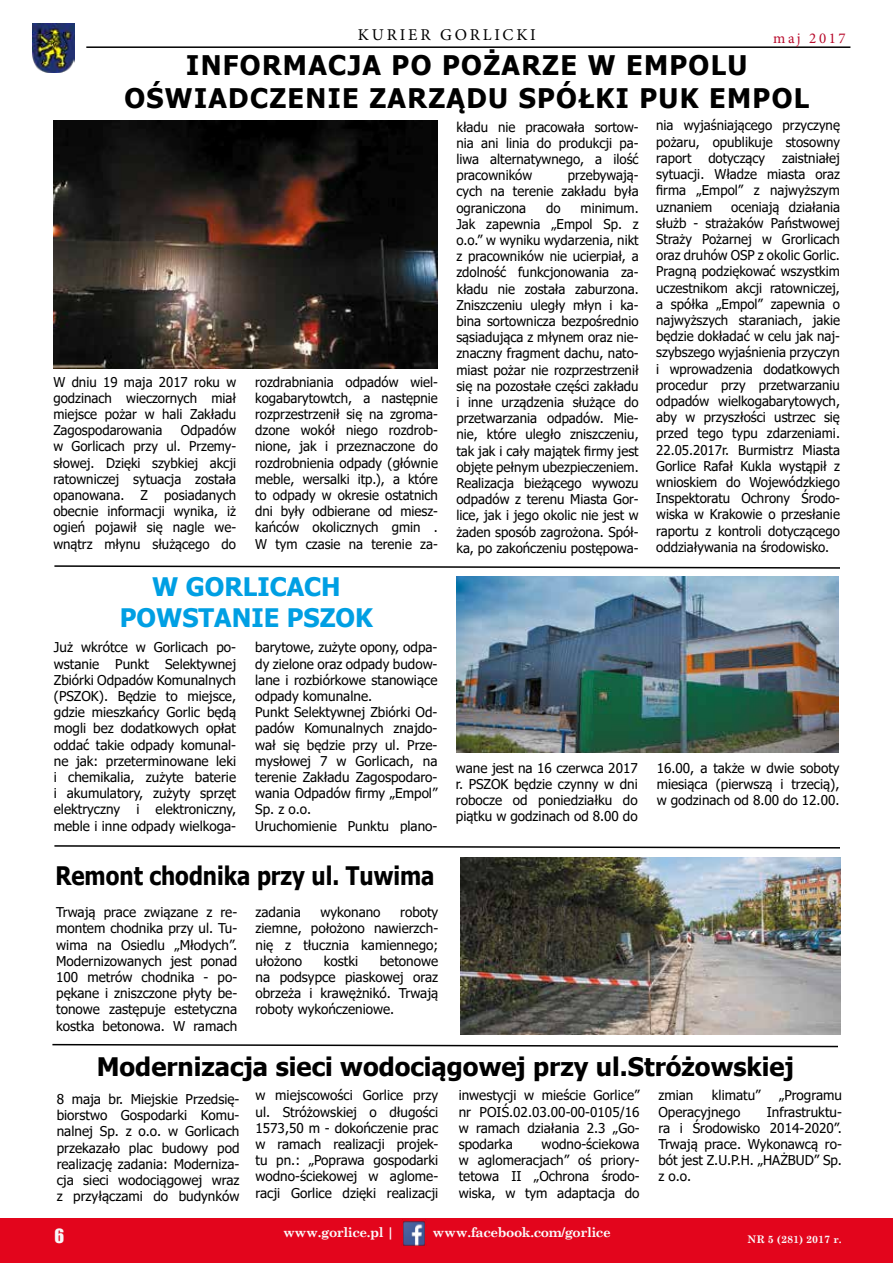
<style>
.page{position:relative;width:893px;height:1263px;background:#fff}
.page>*{position:absolute;margin:0;border:0;box-sizing:border-box;transform-origin:0 0}
.t1{font:700 27px/33.8px "Tahoma";letter-spacing:.05em;color:#000;text-align:center}
.t2{font:700 25.5px "Tahoma";color:#000}
.t3{font:700 25.5px "Tahoma";color:#000;scale:.87 1}
.t4{font:700 25.5px/30.6px "Tahoma";color:#009fe3;text-align:center}
.t5{font:18px "Impact";color:#f8f8f8}
.t6{font:16.5px "Minion Pro";letter-spacing:.17em;color:#000}
.t7{font:15px "Minion Pro";letter-spacing:.17em;color:#b80a2b}
.t8{font:13.5px/16.2px "Tahoma";color:#000;text-align:justify}
.t9{font:700 13.5px "Century Schoolbook";letter-spacing:-.03em;color:#fbfbfb}
.t10{font:700 10.5px "Century Schoolbook";color:#fafafa}
</style>
<div class="page">
<img style="left:32px;top:24px;width:42px;height:48px">
<hr style="left:86px;top:46px;width:764px;height:2px;background:#000">
<div style="left:0;top:1219px;width:893px;height:44px;background:#e3051c"></div>
<img style="left:54px;top:120px;width:384px;height:248px">
<img style="left:403px;top:1221px;width:22px;height:25px">
<svg style="left:54px;top:565px;width:786px;height:4px"></svg>
<img style="left:456px;top:577px;width:383px;height:176px">
<svg style="left:54px;top:845px;width:786px;height:4px"></svg>
<img style="left:461px;top:857px;width:379px;height:177px">
<svg style="left:52px;top:1043px;width:786px;height:5px"></svg>
<p class="t6" style="left:358px;top:23px;width:179px">KURIER GORLICKI</p>
<p class="t7" style="left:773px;top:28px;width:74px">maj 2017</p>
<h1 class="t1" style="left:124px;top:49px;width:686px">INFORMACJA PO POŻARZE W EMPOLU<br>OŚWIADCZENIE ZARZĄDU SPÓŁKI PUK EMPOL</h1>
<p class="t8" style="left:53px;top:374px;width:184px">W dniu 19 maja 2017 roku w godzinach wieczornych miał miejsce pożar w hali Zakładu Zagospodarowania</p>
<p class="t8" style="left:53px;top:423px;width:184px;text-indent:127px">Odpadów w Gorlicach przy ul. Przemy&shy;słowej. Dzięki szybkiej akcji ratowniczej sytuacja została opanowana. Z posiadanych obecnie informacji wynika, iż ogień pojawił się nagle we&shy;wnątrz młynu służącego do</p>
<p class="t8" style="left:255px;top:374px;width:184px">rozdrabniania odpadów wiel&shy;kogabarytowtch, a następnie rozprzestrzenił się na zgroma&shy;dzone wokół niego rozdrob&shy;nione, jak i przeznaczone do rozdrobnienia odpady (głównie meble, wersalki itp.), a które to odpady w okresie ostatnich dni były odbierane od miesz&shy;kańców okolicznych gmin .<br>W tym czasie na terenie za-</p>
<h2 class="t4" style="left:120px;top:573px;width:255px">W GORLICACH<br>POWSTANIE PSZOK</h2>
<p class="t8" style="left:54px;top:640px;width:184px">Już wkrótce w Gorlicach po&shy;wstanie Punkt Selektywnej Zbiórki Odpadów Komunalnych (PSZOK). Będzie to miejsce, gdzie mieszkańcy Gorlic będą mogli bez dodatkowych opłat oddać takie odpady komunal&shy;ne jak: przeterminowane leki i chemikalia, zużyte baterie i akumulatory, zużyty sprzęt elektryczny i elektroniczny, meble i inne odpady wielkoga-</p>
<p class="t8" style="left:255px;top:640px;width:184px;text-align:left">barytowe, zużyte opony, odpa&shy;dy zielone oraz odpady budow&shy;lane i rozbiórkowe stanowiące odpady komunalne.<br>Punkt Selektywnej Zbiórki Od&shy;padów Komunalnych znajdo&shy;wał się będzie przy ul. Prze&shy;mysłowej 7 w Gorlicach, na terenie Zakładu Zagospodaro&shy;wania Odpadów firmy „Empol”<br>Sp. z o.o.<br>Uruchomienie Punktu plano-</p>
<p class="t8" style="left:456px;top:119px;width:184px">kładu nie pracowała sortow&shy;nia ani linia do produkcji pa&shy;liwa alternatywnego, a ilość pracowników</p>
<p class="t8" style="left:456px;top:168px;width:184px;text-indent:111px">przebywają&shy;cych na terenie zakładu była ograniczona</p>
<p class="t8" style="left:546px;top:200px;width:16px">do</p>
<p class="t8" style="left:456px;top:200px;width:184px;text-indent:124px">minimum.<br>Jak zapewnia „Empol Sp. z o.o.” w wyniku wydarzenia, nikt z pracowników nie ucierpiał, a zdolność funkcjonowania za&shy;kładu nie została zaburzona.<br>Zniszczeniu uległy młyn i ka&shy;bina sortownicza bezpośrednio sąsiadująca z młynem oraz nie&shy;znaczny fragment dachu, nato&shy;miast pożar nie rozprzestrzenił się na pozostałe części zakładu i inne urządzenia służące do przetwarzania odpadów. Mie&shy;nie, które uległo zniszczeniu, tak jak i cały majątek firmy jest objęte pełnym ubezpieczeniem.<br>Realizacja bieżącego wywozu odpadów z terenu Miasta Gor&shy;lice, jak i jego okolic nie jest w żaden sposób zagrożona. Spół&shy;ka, po zakończeniu postępowa-</p>
<p class="t8" style="left:656px;top:118px;width:185px">nia wyjaśniającego przyczynę pożaru, opublikuje stosowny raport</p>
<p class="t8" style="left:656px;top:151px;width:185px;text-indent:126px">zaistniałej sytuacji. Władze miasta oraz firma „Empol” z najwyższym uznaniem</p>
<p class="t8" style="left:708px;top:151px;width:58px">dotyczący</p>
<p class="t8" style="left:656px;top:199px;width:185px;text-indent:75px">oceniają działania służb - strażaków Państwowej Straży Pożarnej w Grorlicach oraz druhów OSP z okolic Gorlic.<br>Pragną podziękować wszystkim uczestnikom akcji ratowniczej, a spółka „Empol” zapewnia o najwyższych staraniach, jakie będzie dokładać w celu jak naj&shy;szybszego wyjaśnienia przyczyn i wprowadzenia dodatkowych procedur przy przetwarzaniu odpadów wielkogabarytowych, aby w przyszłości ustrzec się przed tego typu zdarzeniami.<br>22.05.2017r. Burmistrz Miasta Gorlice Rafał Kukla wystąpił z wnioskiem do Wojewódzkiego Inspektoratu Ochrony Środo&shy;wiska w Krakowie o przesłanie raportu z kontroli dotyczącego oddziaływania na środowisko.</p>
<p class="t8" style="left:456px;top:760px;width:183px">wane jest na 16 czerwca 2017 r. PSZOK będzie czynny w dni robocze od poniedziałku do piątku w godzinach od 8.00 do</p>
<p class="t8" style="left:657px;top:760px;width:184px">16.00, a także w dwie soboty miesiąca (pierwszą i trzecią), w godzinach od 8.00 do 12.00.</p>
<h2 class="t3" style="left:55px;top:858px;width:437px">Remont chodnika przy ul. Tuwima</h2>
<p class="t8" style="left:56px;top:905px;width:183px">Trwają prace związane z re&shy;montem chodnika przy ul. Tu&shy;wima na Osiedlu „Młodych”.<br>Modernizowanych jest ponad 100 metrów chodnika - po&shy;pękane i zniszczone płyty be&shy;tonowe zastępuje estetyczna kostka betonowa. W ramach</p>
<p class="t8" style="left:255px;top:905px;width:47px">zadania</p>
<p class="t8" style="left:320px;top:905px;width:62px">wykonano</p>
<p class="t8" style="left:255px;top:905px;width:184px;text-indent:145px">roboty ziemne, położono nawierzch&shy;nię z tłucznia kamiennego; ułożono</p>
<p class="t8" style="left:255px;top:953px;width:184px;text-indent:124px">betonowe na podsypce piaskowej oraz obrzeża i krawężnikó. Trwają roboty wykończeniowe.</p>
<h2 class="t2" style="left:97px;top:1049px;width:699px">Modernizacja sieci wodociągowej przy ul.Stróżowskiej</h2>
<p class="t8" style="left:57px;top:1092px;width:184px">8 maja br. Miejskie Przedsię&shy;biorstwo Gospodarki Komu&shy;nalnej Sp. z o.o. w Gorlicach przekazało plac budowy pod realizację zadania: Moderniza&shy;cja sieci wodociągowej wraz z przyłączami do budynków</p>
<p class="t8" style="left:255px;top:1088px;width:184px">w miejscowości Gorlice przy ul. Stróżowskiej o długości 1573,50 m - dokończenie prac w ramach realizacji projek&shy;tu pn.: „Poprawa gospodarki wodno-ściekowej w aglome&shy;racji Gorlice dzięki realizacji</p>
<p class="t8" style="left:459px;top:1088px;width:182px">inwestycji w mieście Gorlice” nr POIŚ.02.03.00-00-0105/16 w ramach działania 2.3 „Go&shy;spodarka</p>
<p class="t8" style="left:324px;top:953px;width:36px">kostki</p>
<p class="t8" style="left:658px;top:1088px;width:37px">zmian</p>
<p class="t8" style="left:712px;top:1088px;width:50px">klimatu”</p>
<p class="t8" style="left:779px;top:1088px;width:64px">„Programu</p>
<p class="t8" style="left:658px;top:1104px;width:84px">Operacyjnego</p>
<p class="t8" style="left:658px;top:1104px;width:185px;text-indent:109px">Infrastruktu&shy;ra i Środowisko 2014-2020”.<br>Trwają prace. Wykonawcą ro&shy;bót jest Z.U.P.H. „HAŻBUD” Sp. z o.o.</p>
<p class="t8" style="left:459px;top:1137px;width:182px;text-indent:83px">wodno-ściekowa w aglomeracjach” oś priory&shy;tetowa II „Ochrona środo&shy;wiska, w tym adaptacja do</p>
<p class="t9" style="left:283px;top:1222px;width:113px">www.gorlice.pl |</p>
<p class="t9" style="left:433px;top:1222px;width:180px">www.facebook.com/gorlice</p>
<h3 class="t5" style="left:54px;top:1222px;width:11px">6</h3>
<p class="t10" style="left:748px;top:1231px;width:96px">NR 5 (281) 2017 r.</p>
</div>
